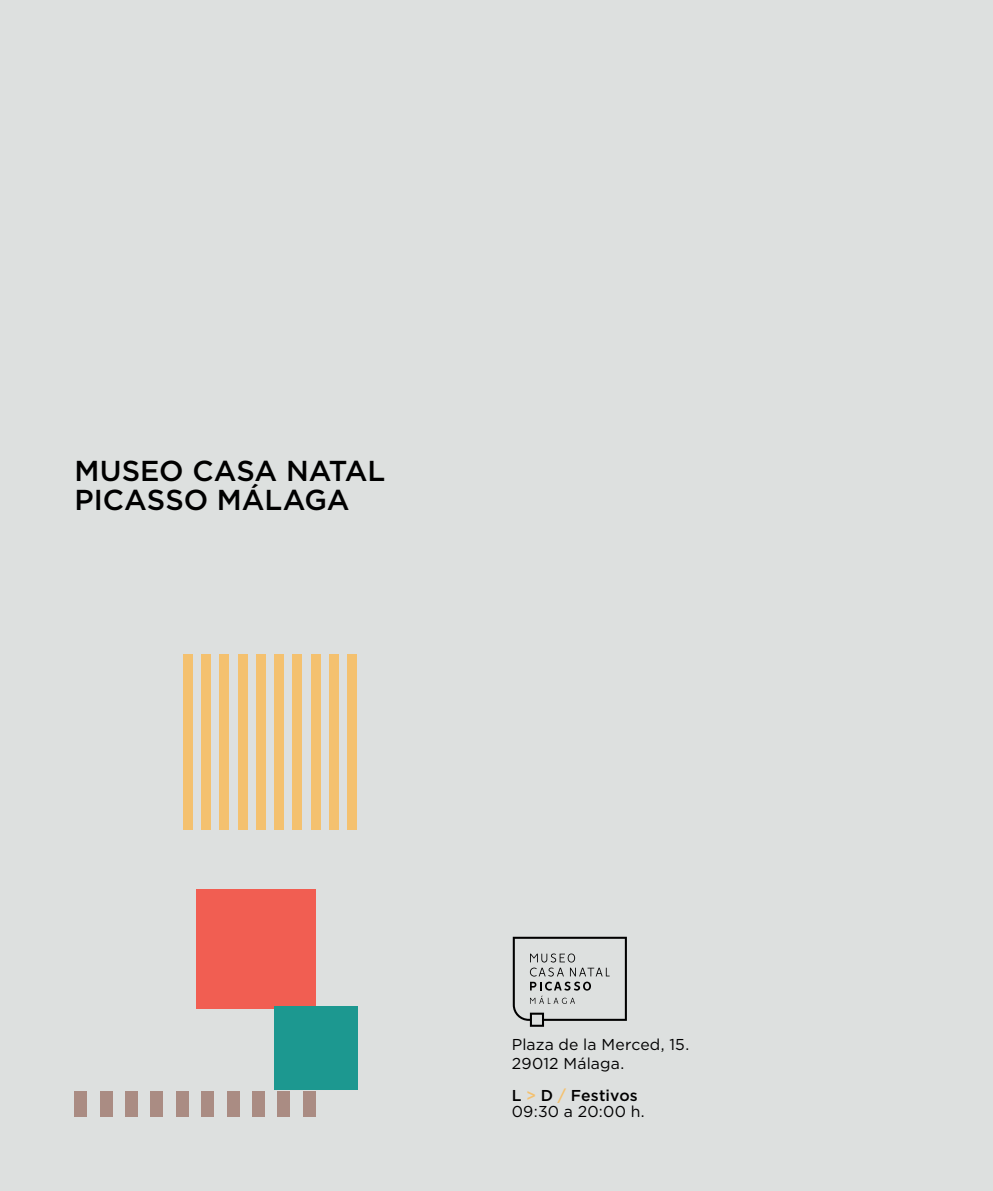
<style>
.page{position:relative;width:993px;height:1191px;background:#fff}
.page>*{position:absolute;margin:0;border:0;box-sizing:border-box;transform-origin:0 0}
.t1{font:500 28.88px "Gotham";color:#000}
.t2{font:15.75px "Gotham";letter-spacing:.01em;color:#000}
.t3{font:500 15.75px "Gotham";letter-spacing:.005em;color:#000}
.s1{color:#f4c16f}
</style>
<div class="page">
<div style="left:0;top:0;width:992px;height:1191px;background:#dde0df"></div>
<div style="left:196px;top:889px;width:120px;height:120px;background:#f15e52"></div>
<div style="left:183px;top:654px;width:9px;height:176px;background:#f4c16f"></div>
<div style="left:201px;top:654px;width:9px;height:176px;background:#f4c16f"></div>
<div style="left:219px;top:654px;width:10px;height:176px;background:#f4c16f"></div>
<div style="left:238px;top:654px;width:9px;height:176px;background:#f4c16f"></div>
<div style="left:256px;top:654px;width:9px;height:176px;background:#f4c16f"></div>
<div style="left:274px;top:654px;width:9px;height:176px;background:#f4c16f"></div>
<div style="left:293px;top:654px;width:9px;height:176px;background:#f4c16f"></div>
<div style="left:311px;top:654px;width:9px;height:176px;background:#f4c16f"></div>
<div style="left:329px;top:654px;width:9px;height:176px;background:#f4c16f"></div>
<div style="left:347px;top:654px;width:10px;height:176px;background:#f4c16f"></div>
<div style="left:274px;top:1006px;width:83px;height:83px;background:#1c9890"></div>
<div style="left:74px;top:1090px;width:13px;height:26px;background:#aa8c83"></div>
<div style="left:100px;top:1090px;width:12px;height:26px;background:#aa8c83"></div>
<div style="left:125px;top:1090px;width:13px;height:26px;background:#aa8c83"></div>
<div style="left:150px;top:1090px;width:13px;height:26px;background:#aa8c83"></div>
<div style="left:176px;top:1090px;width:13px;height:26px;background:#aa8c83"></div>
<div style="left:201px;top:1090px;width:13px;height:26px;background:#aa8c83"></div>
<div style="left:227px;top:1090px;width:12px;height:26px;background:#aa8c83"></div>
<div style="left:252px;top:1090px;width:13px;height:26px;background:#aa8c83"></div>
<div style="left:277px;top:1090px;width:13px;height:26px;background:#aa8c83"></div>
<div style="left:303px;top:1090px;width:12px;height:26px;background:#aa8c83"></div>
<svg style="left:512px;top:936px;width:114px;height:90px"></svg>
<p class="t1" style="left:74px;top:452px;width:312px">MUSEO CASA NATAL</p>
<p class="t1" style="left:74px;top:481px;width:276px">PICASSO MÁLAGA</p>
<p class="t2" style="left:511px;top:1035px;width:179px">Plaza de la Merced, 15.</p>
<p class="t2" style="left:511px;top:1054px;width:114px">29012 Málaga.</p>
<p class="t3" style="left:511px;top:1085px;width:127px">L <span class="s1">&gt;</span> D <span class="s1">/</span> Festivos</p>
<p class="t2" style="left:511px;top:1102px;width:135px">09:30 a 20:00 h.</p>
</div>
